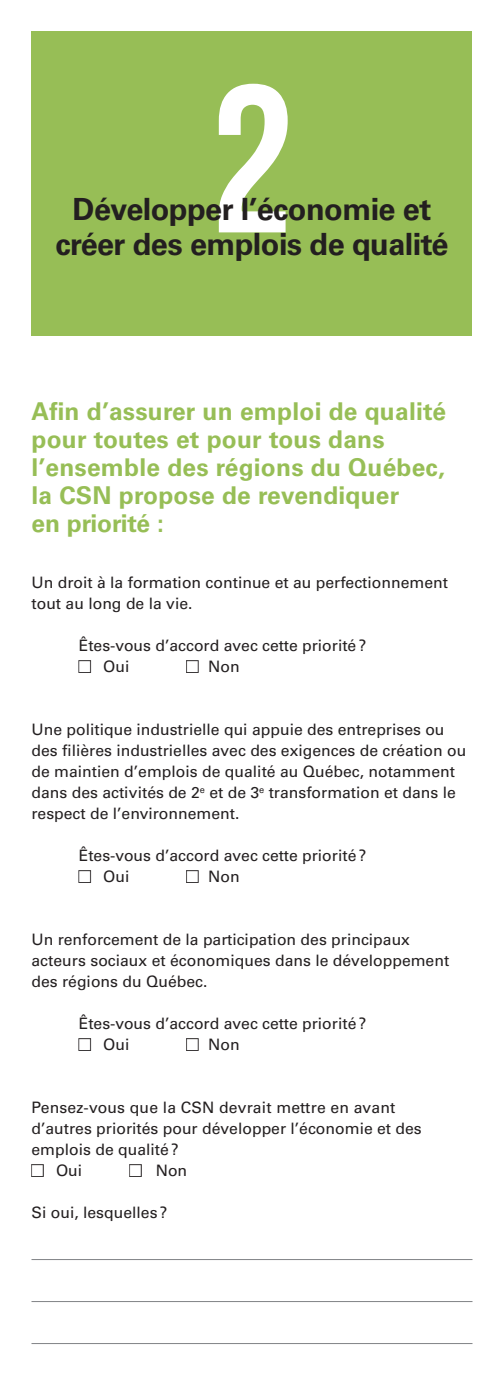
<style>
.page{position:relative;width:504px;height:1386px;background:#fff}
.page>*{position:absolute;margin:0;border:0;box-sizing:border-box;transform-origin:0 0}
.t1{font:700 210px "Bebas Neue";color:#fff}
.t2{font:700 30.62px "Univers LT Std";letter-spacing:-.02em;color:#231f20}
.t3{font:700 24.5px/28px "Univers LT Std";letter-spacing:.01em;color:#97be56}
.t4{font:15.75px/21px "Univers LT Std";color:#231f20}
.s1{color:#fff}
</style>
<div class="page">
<div style="left:32px;top:32px;width:440px;height:304px;background:#97be56"></div>
<hr style="left:32px;top:1259px;width:440px;height:1px;background:#808285">
<hr style="left:32px;top:1301px;width:440px;height:1px;background:#808285">
<hr style="left:32px;top:1343px;width:440px;height:1px;background:#808285">
<div style="left:78px;top:660px;width:13px;height:13px;border:2px solid #231f20"></div>
<div style="left:186px;top:660px;width:13px;height:13px;border:2px solid #231f20"></div>
<div style="left:78px;top:870px;width:13px;height:13px;border:2px solid #231f20"></div>
<div style="left:186px;top:870px;width:13px;height:13px;border:2px solid #231f20"></div>
<div style="left:78px;top:1038px;width:13px;height:13px;border:2px solid #231f20"></div>
<div style="left:186px;top:1038px;width:13px;height:13px;border:2px solid #231f20"></div>
<div style="left:31px;top:1164px;width:13px;height:13px;border:2px solid #231f20"></div>
<div style="left:129px;top:1164px;width:13px;height:13px;border:2px solid #231f20"></div>
<h1 class="t1" style="left:210px;top:45px;width:85px">2</h1>
<h2 class="t2" style="left:73px;top:192px;width:360px">Développer l’économie et</h2>
<h2 class="t2" style="left:56px;top:227px;width:394px">créer des emplois de qualité</h2>
<h3 class="t3" style="left:32px;top:398px;width:416px">Afin d’assurer un emploi de qualité pour toutes et pour tous dans l’ensemble des régions du Québec, la CSN propose de revendiquer<br>en priorité :</h3>
<p class="t4" style="left:32px;top:572px;width:418px">Un droit à la formation continue et au perfectionnement tout au long de la vie.</p>
<p class="t4" style="left:79px;top:635px;width:289px">Êtes-vous d’accord avec cette priorité?</p>
<p class="t4" style="left:79px;top:656px;width:52px"><span class="s1">■</span> Oui</p>
<p class="t4" style="left:186px;top:656px;width:55px"><span class="s1">■</span> Non</p>
<p class="t4" style="left:32px;top:719px;width:437px">Une politique industrielle qui appuie des entreprises ou des filières industrielles avec des exigences de création ou de maintien d’emplois de qualité au Québec, notamment dans des activités de 2<sup>e</sup> et de 3<sup>e</sup> transformation et dans le respect de l’environnement.</p>
<p class="t4" style="left:79px;top:845px;width:289px">Êtes-vous d’accord avec cette priorité?</p>
<p class="t4" style="left:79px;top:866px;width:52px"><span class="s1">■</span> Oui</p>
<p class="t4" style="left:186px;top:866px;width:55px"><span class="s1">■</span> Non</p>
<p class="t4" style="left:32px;top:929px;width:419px">Un renforcement de la participation des principaux acteurs sociaux et économiques dans le développement des régions du Québec.</p>
<p class="t4" style="left:79px;top:1013px;width:289px">Êtes-vous d’accord avec cette priorité?</p>
<p class="t4" style="left:79px;top:1034px;width:52px"><span class="s1">■</span> Oui</p>
<p class="t4" style="left:186px;top:1034px;width:55px"><span class="s1">■</span> Non</p>
<p class="t4" style="left:32px;top:1097px;width:392px">Pensez-vous que la CSN devrait mettre en avant d’autres priorités pour développer l’économie et des emplois de qualité?</p>
<p class="t4" style="left:32px;top:1160px;width:52px"><span class="s1">■</span> Oui</p>
<p class="t4" style="left:130px;top:1160px;width:59px"><span class="s1">■</span> Non</p>
<p class="t4" style="left:32px;top:1202px;width:137px">Si oui, lesquelles ?</p>
</div>
